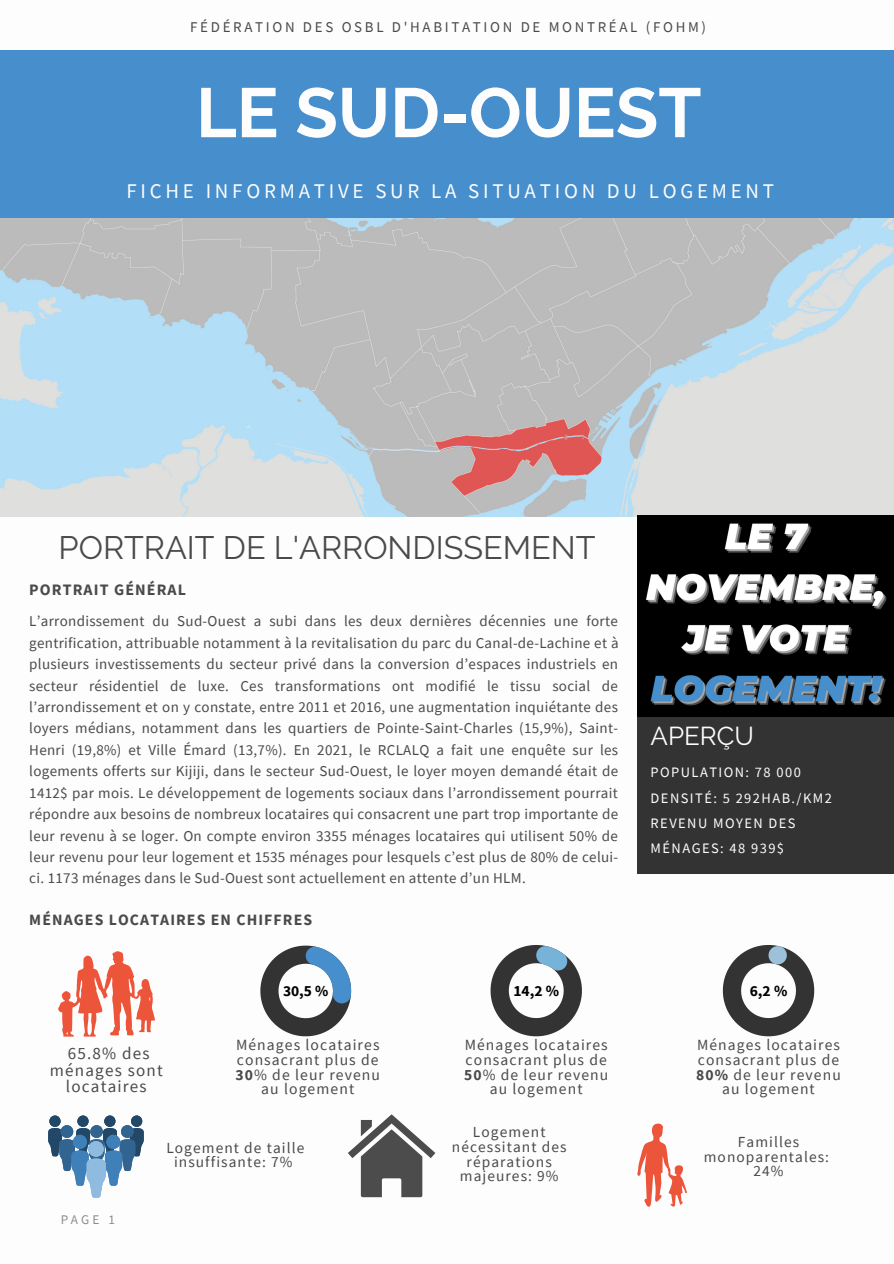
<style>
.page{position:relative;width:894px;height:1264px;background:#fff}
.page>*{position:absolute;margin:0;border:0;box-sizing:border-box;transform-origin:0 0}
.t1{font:700 69.6px "Raleway";color:#fdfdfd}
.t2{font:32.4px "Raleway";color:#4a4a4d}
.t3{font:25.8px "Raleway";color:#fdfdfd}
.t4{font:20.85px "Source Sans Pro";letter-spacing:.18em;color:#fdfdfd}
.t5{font:17.1px/17px "Source Sans Pro";letter-spacing:.07em;color:#4a4a4d;text-align:center}
.t6{font:700 15.9px "Source Sans Pro";letter-spacing:.07em;color:#4a4a4d}
.t7{font:700 15.75px "Source Sans Pro";letter-spacing:.07em;color:#4a4a4d}
.t8{font:15.6px/14.7px "Source Sans Pro";letter-spacing:.07em;color:#4a4a4d;text-align:center}
.t9{font:700 15.45px "Source Sans Pro";color:#000}
.t10{font:15.3px/14.7px "Source Sans Pro";letter-spacing:.07em;color:#4a4a4d;text-align:center}
.t11{font:15px/21.5px "Source Sans Pro";letter-spacing:.02em;color:#4a4a4d;text-align:justify}
.t12{font:14.85px "Source Sans Pro";letter-spacing:.18em;color:#4a4a4d}
.t13{font:14.4px/25.3px "Source Sans Pro";letter-spacing:.1em;color:#fdfdfd}
.t14{font:13.2px "Source Sans Pro";color:#4a4a4d}
.s1{font-weight:700}
</style>
<div class="page">
<div style="left:0;top:0;width:893px;height:236px;background:#468ecc"></div>
<div style="left:0;top:0;width:893px;height:50px;background:#fdfdfd"></div>
<div style="left:637px;top:707px;width:256px;height:166px;background:#333"></div>
<img style="left:0;top:219px;width:893px;height:297px">
<svg style="left:260px;top:945px;width:91px;height:91px"></svg>
<svg style="left:48px;top:1115px;width:96px;height:82px"></svg>
<div style="left:88px;top:1141px;width:16px;height:15px;background:#90bbe0;border-radius:50%"></div>
<svg style="left:490px;top:945px;width:91px;height:91px"></svg>
<svg style="left:58px;top:951px;width:97px;height:85px"></svg>
<svg style="left:348px;top:1114px;width:87px;height:83px"></svg>
<svg style="left:722px;top:945px;width:92px;height:91px"></svg>
<svg style="left:637px;top:1123px;width:49px;height:83px"></svg>
<img style="left:637px;top:516px;width:256px;height:200px">
<p class="t12" style="left:190px;top:17px;width:517px">FÉDÉRATION DES OSBL D'HABITATION DE MONTRÉAL (FOHM)</p>
<p class="t1" style="left:196px;top:72px;width:506px">LE SUD-OUEST</p>
<p class="t4" style="left:126px;top:178px;width:649px">FICHE INFORMATIVE SUR LA SITUATION DU LOGEMENT</p>
<p class="t2" style="left:59px;top:529px;width:538px">PORTRAIT DE L'ARRONDISSEMENT</p>
<p class="t6" style="left:29px;top:579px;width:158px">PORTRAIT GÉNÉRAL</p>
<p class="t11" style="left:29px;top:610px;width:590px">L’arrondissement du Sud-Ouest a subi dans les deux dernières décennies une forte gentrification, attribuable notamment à la revitalisation du parc du Canal-de-Lachine et à plusieurs investissements du secteur privé dans la conversion d’espaces industriels en secteur résidentiel de luxe. Ces transformations ont modifié le tissu social de l’arrondissement et on y constate, entre 2011 et 2016, une augmentation inquiétante des loyers médians, notamment dans les quartiers de Pointe-Saint-Charles (15,9%), Saint-Henri (19,8%) et Ville Émard (13,7%). En 2021, le RCLALQ a fait une enquête sur les logements offerts sur Kijiji, dans le secteur Sud-Ouest, le loyer moyen demandé était de 1412$ par mois. Le développement de logements sociaux dans l’arrondissement pourrait répondre aux besoins de nombreux locataires qui consacrent une part trop importante de leur revenu à se loger. On compte environ 3355 ménages locataires qui utilisent 50% de leur revenu pour leur logement et 1535 ménages pour lesquels c’est plus de 80% de celui&shy;ci. 1173 ménages dans le Sud-Ouest sont actuellement en attente d’un HLM.</p>
<p class="t7" style="left:29px;top:909px;width:284px">MÉNAGES LOCATAIRES EN CHIFFRES</p>
<p class="t3" style="left:650px;top:720px;width:105px">APERÇU</p>
<p class="t13" style="left:650px;top:759px;width:152px">POPULATION: 78 000</p>
<p class="t13" style="left:650px;top:784px;width:183px">DENSITÉ: 5 292HAB./KM2</p>
<p class="t13" style="left:650px;top:810px;width:146px">REVENU MOYEN DES<br>MÉNAGES: 48 939$</p>
<p class="t9" style="left:283px;top:981px;width:47px">30,5 %</p>
<p class="t9" style="left:513px;top:980px;width:47px">14,2 %</p>
<p class="t9" style="left:749px;top:980px;width:39px">6,2 %</p>
<p class="t5" style="left:50px;top:1044px;width:114px">65.8% des ménages sont locataires</p>
<p class="t8" style="left:235px;top:1037px;width:146px">Ménages locataires consacrant plus de<br><span class="s1">30</span>% de leur revenu au logement</p>
<p class="t8" style="left:696px;top:1037px;width:146px">Ménages locataires consacrant plus de<br><span class="s1">80%</span> de leur revenu au logement</p>
<p class="t8" style="left:464px;top:1037px;width:146px">Ménages locataires consacrant plus de<br><span class="s1">50</span>% de leur revenu au logement</p>
<p class="t14" style="left:60px;top:1210px;width:56px">PAGE 1</p>
<p class="t10" style="left:452px;top:1124px;width:116px">Logement nécessitant des réparations majeures: 9%</p>
<p class="t10" style="left:166px;top:1139px;width:139px">Logement de taille insuffisante: 7%</p>
<p class="t10" style="left:703px;top:1134px;width:127px">Familles monoparentales:</p>
<p class="t10" style="left:753px;top:1163px;width:32px">24%</p>
</div>
